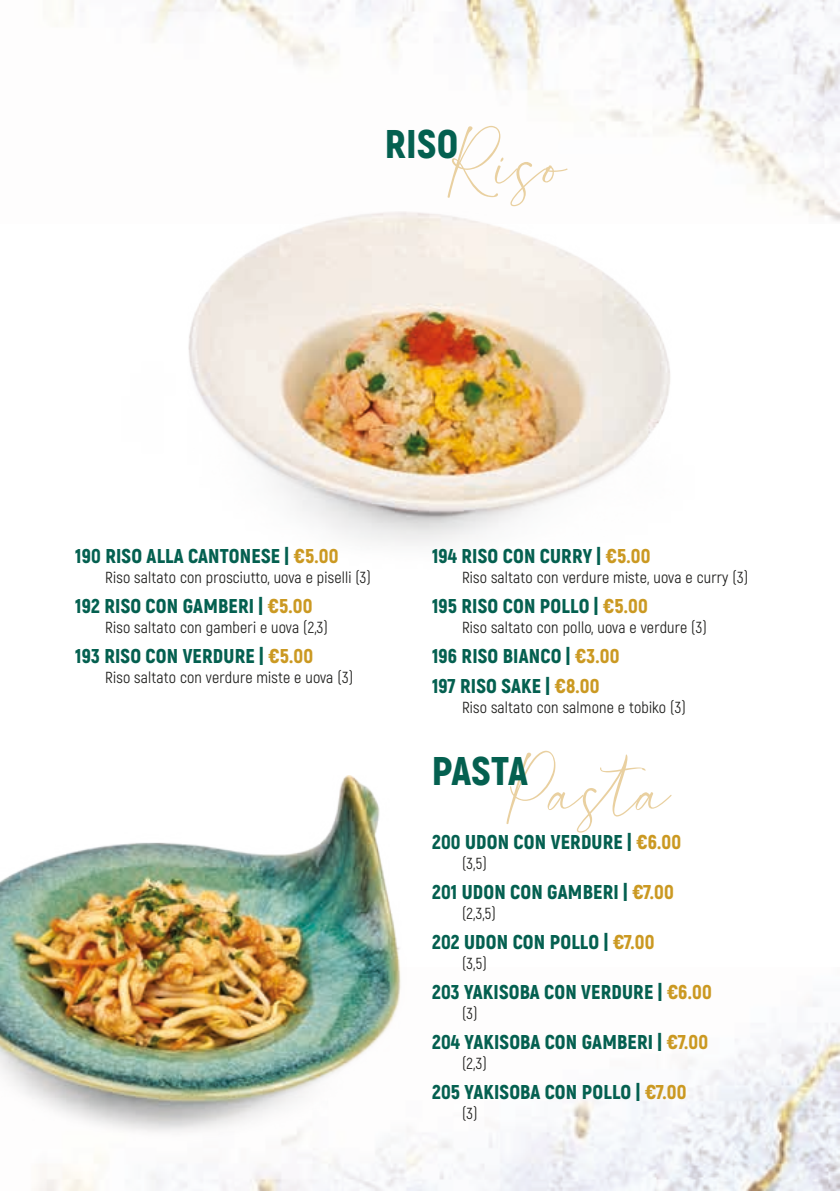
<style>
.page{position:relative;width:840px;height:1191px;background:#fff}
.page>*{position:absolute;margin:0;border:0;box-sizing:border-box;transform-origin:0 0}
.t1{font:113.2px "Southland";letter-spacing:.01em;color:#e9d0a0}
.t2{font:900 40px "Akrobat";letter-spacing:.01em;color:#046050}
.t3{font:900 20px/30px "Akrobat";letter-spacing:.01em;color:#046050}
.t4{font:16px "Akrobat";letter-spacing:.01em;color:#1d1d1b}
.s1{color:#cb9922}
</style>
<div class="page">
<img style="left:36px;top:1002px;width:803px;height:189px">
<img style="left:67px;top:0;width:772px;height:222px">
<img style="left:121px;top:212px;width:610px;height:333px">
<img style="left:0;top:776px;width:407px;height:364px">
<h1 class="t1" style="left:447px;top:107px;width:120px">Riso</h1>
<h2 class="t2" style="left:384px;top:118px;width:75px">RISO</h2>
<p class="t3" style="left:75px;top:540px;width:264px">190 RISO ALLA CANTONESE | <span class="s1">€5.00</span></p>
<p class="t4" style="left:105px;top:567px;width:267px">Riso saltato con prosciutto, uova e piselli (3)</p>
<p class="t3" style="left:75px;top:590px;width:238px">192 RISO CON GAMBERI | <span class="s1">€5.00</span></p>
<p class="t4" style="left:105px;top:617px;width:224px">Riso saltato con gamberi e uova (2,3)</p>
<p class="t3" style="left:75px;top:640px;width:239px">193 RISO CON VERDURE | <span class="s1">€5.00</span></p>
<p class="t4" style="left:105px;top:667px;width:249px">Riso saltato con verdure miste e uova (3)</p>
<p class="t3" style="left:432px;top:540px;width:220px">194 RISO CON CURRY | <span class="s1">€5.00</span></p>
<p class="t4" style="left:462px;top:567px;width:287px">Riso saltato con verdure miste, uova e curry (3)</p>
<p class="t3" style="left:432px;top:590px;width:217px">195 RISO CON POLLO | <span class="s1">€5.00</span></p>
<p class="t4" style="left:462px;top:617px;width:246px">Riso saltato con pollo, uova e verdure (3)</p>
<p class="t3" style="left:432px;top:640px;width:189px">196 RISO BIANCO | <span class="s1">€3.00<br></span>197 RISO SAKE | <span class="s1">€8.00</span></p>
<p class="t4" style="left:462px;top:697px;width:225px">Riso saltato con salmone e tobiko (3)</p>
<h1 class="t1" style="left:506px;top:734px;width:165px">Pasta</h1>
<h2 class="t2" style="left:432px;top:744px;width:97px">PASTA</h2>
<p class="t3" style="left:432px;top:826px;width:250px">200 UDON CON VERDURE | <span class="s1">€6.00</span></p>
<p class="t4" style="left:462px;top:853px;width:26px">(3,5)</p>
<p class="t3" style="left:432px;top:876px;width:243px">201 UDON CON GAMBERI | <span class="s1">€7.00</span></p>
<p class="t4" style="left:462px;top:903px;width:35px">(2,3,5)</p>
<p class="t3" style="left:432px;top:926px;width:224px">202 UDON CON POLLO | <span class="s1">€7.00</span></p>
<p class="t4" style="left:462px;top:953px;width:26px">(3,5)</p>
<p class="t3" style="left:432px;top:976px;width:281px">203 YAKISOBA CON VERDURE | <span class="s1">€6.00</span></p>
<p class="t4" style="left:462px;top:1003px;width:17px">(3)</p>
<p class="t3" style="left:432px;top:1026px;width:277px">204 YAKISOBA CON GAMBERI | <span class="s1">€7.00</span></p>
<p class="t4" style="left:462px;top:1053px;width:26px">(2,3)</p>
<p class="t3" style="left:432px;top:1076px;width:256px">205 YAKISOBA CON POLLO | <span class="s1">€7.00</span></p>
<p class="t4" style="left:462px;top:1103px;width:17px">(3)</p>
</div>
